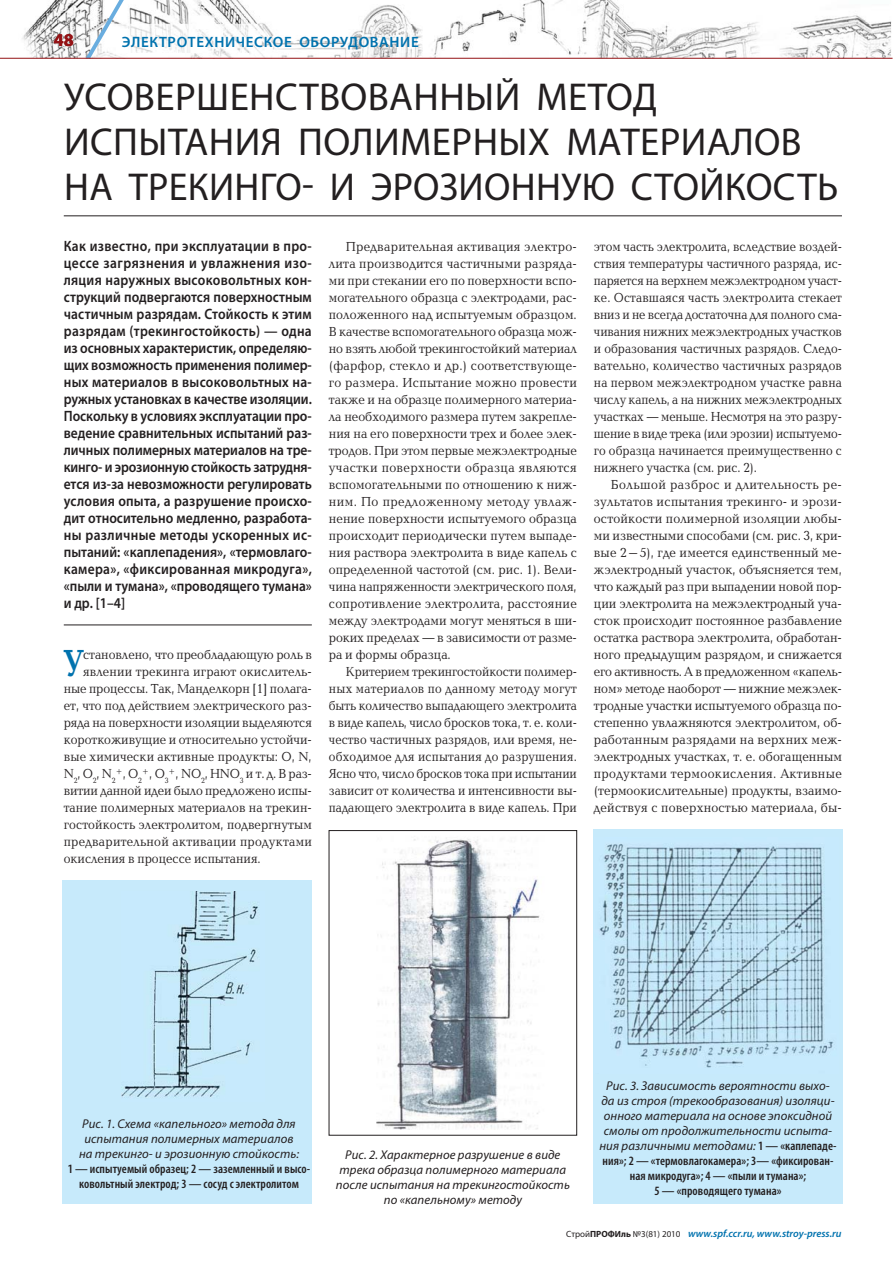
<style>
.page{position:relative;width:893px;height:1263px;background:#fff}
.page>*{position:absolute;margin:0;border:0;box-sizing:border-box;transform-origin:0 0}
.t1{font:39px/44.8px "Myriad Pro";letter-spacing:.01em;color:#231f20}
.t2{font:700 38.85px "Baltica C";color:#0072ae;scale:.8 1}
.t3{font:700 18px "Myriad Pro";color:#941215}
.t4{font:600 15px/17px "Myriad Pro";color:#231f20;text-align:justify;scale:.9 1}
.t5{font:600 15px "Myriad Pro";letter-spacing:.045em;color:#0072ae}
.t6{font:13.5px/17px "Baltica C";color:#231f20;text-align:justify;scale:.91 1}
.t7{font:13.5px/17px "Baltica C";color:#231f20;text-align:justify;scale:.88 1}
.t8{font:13.5px/17px "Baltica C";color:#231f20;text-align:justify;scale:.9 1}
.t9{font:italic 12.75px/15px "Myriad Pro";letter-spacing:.005em;color:#231f20;text-align:center}
.t10{font:600 condensed 12.75px/15px "Myriad Pro";letter-spacing:.005em;color:#231f20;text-align:center}
.t11{font:italic 600 10.5px "Myriad Pro";color:#0072ae}
.t12{font:7.8px "Baltica C";color:#231f20;scale:.9 1}
.s1{font-size:13.5px}
.s2{font-weight:600;font-style:normal;font-stretch:condensed}
.s3{font-weight:400;font-style:normal;font-size:9px;color:#231f20}
.s4{font-weight:700;font-style:normal;font-size:9px;color:#231f20}
</style>
<div class="page">
<img style="left:0;top:0;width:891px;height:58px">
<img style="left:133px;top:24px;width:308px;height:34px">
<svg style="left:86px;top:0;width:47px;height:58px"></svg>
<hr style="left:0;top:58px;width:892px;height:1px;background:#941215">
<div style="left:594px;top:829px;width:249px;height:374px;background:#c7eafb"></div>
<div style="left:63px;top:880px;width:249px;height:323px;background:#c7eafb"></div>
<hr style="left:64px;top:216px;width:778px;height:1px;background:#231f20">
<img style="left:122px;top:891px;width:136px;height:207px">
<img style="left:376px;top:838px;width:164px;height:291px">
<div style="left:329px;top:830px;width:248px;height:305px;border:1px solid #231f20"></div>
<img style="left:599px;top:844px;width:235px;height:224px">
<hr style="left:64px;top:625px;width:248px;height:1px;background:#231f20">
<h3 class="t3" style="left:54px;top:33px;width:21px">48</h3>
<p class="t5" style="left:122px;top:36px;width:298px">ЭЛЕКТРОТЕХНИЧЕСКОЕ ОБОРУДОВАНИЕ</p>
<h1 class="t1" style="left:64px;top:79px;width:776px">УСОВЕРШЕНСТВОВАННЫЙ МЕТОД<br>ИСПЫТАНИЯ ПОЛИМЕРНЫХ МАТЕРИАЛОВ<br>НА ТРЕКИНГО- И ЭРОЗИОННУЮ СТОЙКОСТЬ</h1>
<p class="t4" style="left:64px;top:239px;width:277px">Как известно, при эксплуатации в про&shy;цессе загрязнения и увлажнения изо&shy;ляция наружных высоковольтных кон&shy;струкций подвергаются поверхностным частичным разрядам. Стойкость к этим разрядам (трекингостойкость) — одна из основных характеристик, определяю&shy;щих возможность применения полимер&shy;ных материалов в высоковольтных на&shy;ружных установках в качестве изоляции.<br>Поскольку в условиях эксплуатации про&shy;ведение сравнительных испытаний раз&shy;личных полимерных материалов на тре&shy;кинго- и эрозионную стойкость затрудня&shy;ется из-за невозможности регулировать условия опыта, а разрушение происхо&shy;дит относительно медленно, разработа&shy;ны различные методы ускоренных ис&shy;пытаний: «каплепадения», «термовлаго&shy;камера», «фиксированная микродуга», «пыли и тумана», «проводящего тумана» и др. [1–4]</p>
<h2 class="t2" style="left:64px;top:648px;width:27px">У</h2>
<p class="t8" style="left:83px;top:647px;width:256px">становлено, что преобладающую роль в</p>
<p class="t8" style="left:83px;top:664px;width:256px">явлении трекинга играют окислитель-</p>
<p class="t8" style="left:64px;top:681px;width:277px">ные процессы. Так, Манделкорн [1] полага-</p>
<p class="t8" style="left:64px;top:698px;width:277px">ет, что под действием электрического раз-</p>
<p class="t8" style="left:64px;top:715px;width:277px">ряда на поверхности изоляции выделяются</p>
<p class="t8" style="left:64px;top:732px;width:277px">короткоживущие и относительно устойчи-</p>
<p class="t8" style="left:64px;top:749px;width:277px">вые химически активные продукты: O, N,</p>
<p class="t8" style="left:64px;top:766px;width:59px">N<sub>2</sub>, O<sub>2</sub>, N<sub>2</sub></p>
<p class="t12" style="left:116px;top:772px;width:60px">+<span class="s1">, O</span>2+<span class="s1">, O</span>3</p>
<p class="t8" style="left:64px;top:766px;width:277px;text-indent:105px"><sup>+</sup>, NO<sub>2</sub>, HNO<sub>3</sub> и т. д. В раз&shy;витии данной идеи было предложено испы&shy;тание полимерных материалов на трекин&shy;гостойкость электролитом, подвергнутым предварительной активации продуктами окисления в процессе испытания.</p>
<p class="t6" style="left:329px;top:239px;width:274px;text-indent:17px">Предварительная активация электро&shy;лита производится частичными разряда&shy;ми при стекании его по поверхности вспо&shy;могательного образца с электродами, рас&shy;положенного над испытуемым образцом.<br>В качестве вспомогательного образца мож&shy;но взять любой трекингостойкий материал (фарфор, стекло и др.) соответствующе&shy;го размера. Испытание можно провести также и на образце полимерного материа&shy;ла необходимого размера путем закрепле&shy;ния на его поверхности трех и более элек&shy;тродов. При этом первые межэлектродные участки поверхности образца являются вспомогательными по отношению к ниж&shy;ним. По предложенному методу увлаж&shy;нение поверхности испытуемого образца происходит периодически путем выпаде&shy;ния раствора электролита в виде капель с определенной частотой (см. рис. 1). Вели&shy;чина напряженности электрического поля, сопротивление электролита, расстояние между электродами могут меняться в ши&shy;роких пределах — в зависимости от разме&shy;ра и формы образца.</p>
<p class="t7" style="left:329px;top:664px;width:283px;text-indent:17px">Критерием трекингостойкости полимер&shy;ных материалов по данному методу могут быть количество выпадающего электролита в виде капель, число бросков тока, т. е. коли&shy;чество частичных разрядов, или время, не&shy;обходимое для испытания до разрушения.<br>Ясно что, число бросков тока при испытании зависит от количества и интенсивности вы&shy;падающего электролита в виде капель. При</p>
<p class="t7" style="left:594px;top:239px;width:283px">этом часть электролита, вследствие воздей&shy;ствия температуры частичного разряда, ис&shy;паряется на верхнем межэлектродном участ&shy;ке. Оставшаяся часть электролита стекает вниз и не всегда достаточна для полного сма&shy;чивания нижних межэлектродных участков и образования частичных разрядов. Следо&shy;вательно, количество частичных разрядов на первом межэлектродном участке равна числу капель, а на нижних межэлектродных участках — меньше. Несмотря на это разру&shy;шение в виде трека (или эрозии) испытуемо&shy;го образца начинается преимущественно с нижнего участка (см. рис. 2).</p>
<p class="t6" style="left:594px;top:477px;width:274px;text-indent:17px">Большой разброс и длительность ре&shy;зультатов испытания трекинго- и эрози&shy;остойкости полимерной изоляции любы&shy;ми известными способами (см. рис. 3, кри&shy;вые 2–5), где имеется единственный ме&shy;жэлектродный участок, объясняется тем, что каждый раз при выпадении новой пор&shy;ции электролита на межэлектродный уча&shy;сток происходит постоянное разбавление остатка раствора электролита, обработан&shy;ного предыдущим разрядом, и снижается его активность. А в предложенном «капель&shy;ном» методе наоборот — нижние межэлек&shy;тродные участки испытуемого образца по&shy;степенно увлажняются электролитом, об&shy;работанным разрядами на верхних меж&shy;электродных участках, т. е. обогащенным продуктами термоокисления. Активные (термоокислительные) продукты, взаимо&shy;действуя с поверхностью материала, бы-</p>
<p class="t9" style="left:79px;top:1117px;width:221px">Рис. 1. Схема «капельного» метода для испытания полимерных материалов на трекинго- и эрозионную стойкость:</p>
<p class="t10" style="left:68px;top:1162px;width:244px">1 — испытуемый образец; 2 — заземленный и высо&shy;ковольтный электрод; 3 — сосуд с электролитом</p>
<p class="t9" style="left:336px;top:1148px;width:236px">Рис. 2. Характерное разрушение в виде трека образца полимерного материала после испытания на трекингостойкость по «капельному» методу</p>
<p class="t9" style="left:599px;top:1080px;width:239px">Рис. 3. Зависимость вероятности выхо&shy;да из строя (трекообразования) изоляци&shy;онного материала на основе эпоксидной смолы от продолжительности испыта&shy;ния различными методами: <span class="s2">1 — «каплепаде&shy;ния»; 2 — «термовлагокамера»; 3— «фиксирован&shy;ная микродуга»; 4 — «пыли и тумана»;<br>5 — «проводящего тумана»</span></p>
<p class="t11" style="left:566px;top:1230px;width:277px"><span class="s3">Cтрой</span><span class="s4">ПРОФИль</span> <span class="s3">№3(81) 2010</span> www.spf.ccr.ru, www.stroy-press.ru</p>
</div>
